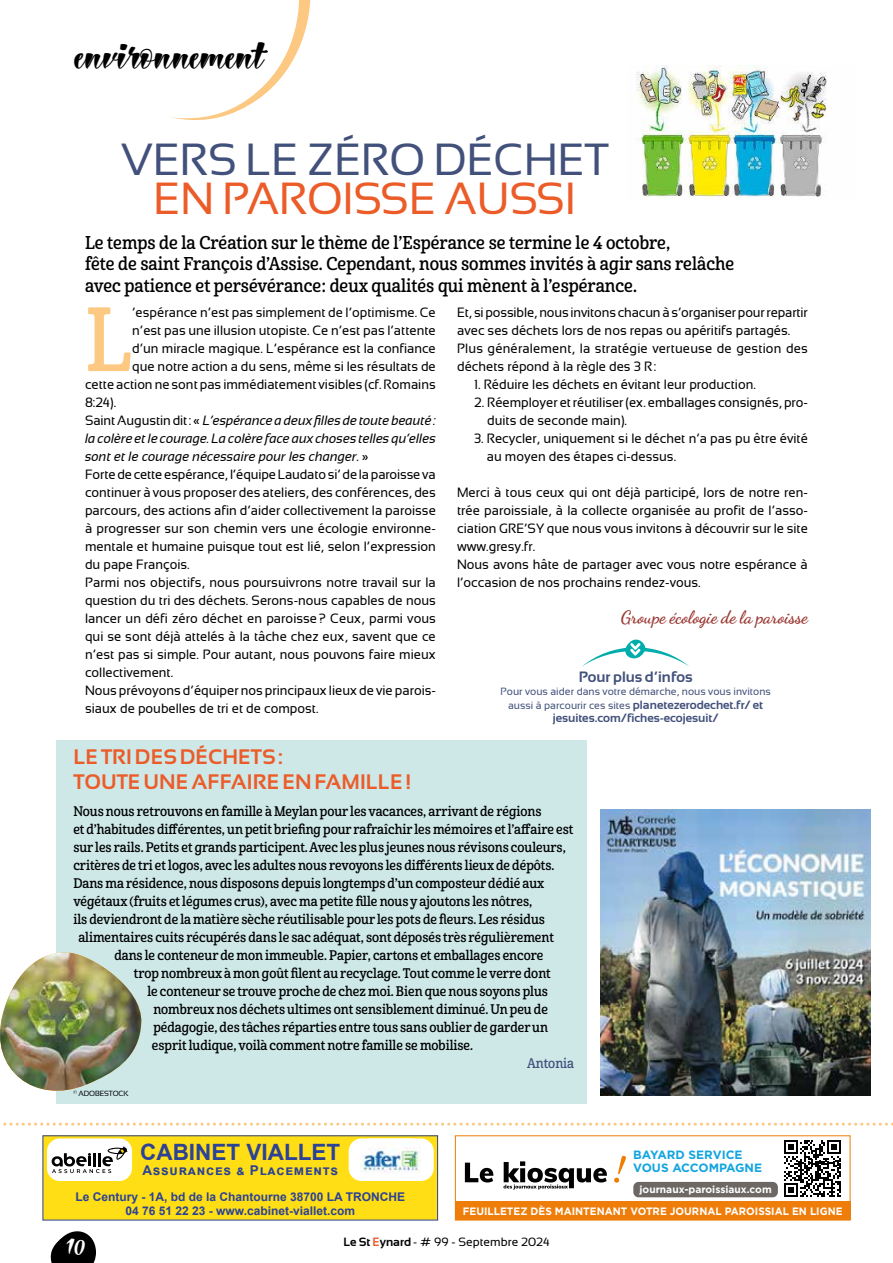
<style>
.page{position:relative;width:893px;height:1263px;background:#fff}
.page>*{position:absolute;margin:0;border:0;box-sizing:border-box;transform-origin:0 0}
.t1{font:88.35px "Cabrito Con Dem";color:#fcc882}
.t2{font:45px "Sansation";color:#42517b}
.t3{font:45px "Sansation";color:#eb5c29}
.t4{font:39px "Battalfree";color:#000}
.t5{font:700 22.5px "Arial";color:#2c4295}
.t6{font:22.5px "Battalfree";color:#fff}
.t7{font:700 21px/25.5px "Sansation";color:#eb5c29}
.t8{font:18px/21.6px "Cabrito Con Dem";color:#000}
.t9{font:18px "Dancing Script";color:#9b3933}
.t10{font:700 15px "Sansation";color:#42517b}
.t11{font:13.5px/18px "Sansation";color:#000}
.t12{font:13.5px "Cabrito Con Dem";color:#000}
.t13{font:italic 13.5px "Sansation";letter-spacing:-.005em;color:#000}
.t14{font:700 13.5px "Arial";letter-spacing:.06em;color:#2c4295}
.t15{font:13.5px "Cabrito Con Dem";color:#42517b}
.t16{font:700 12px/14.4px "Arial";color:#2c4295;text-align:center}
.t17{font:700 12px "Sansation";color:#42517b}
.t18{font:12px "Sansation";color:#000}
.t19{font:700 12px/12.9px "Gotham";color:#13a5df}
.t20{font:700 10.65px "Gotham";color:#fff;scale:.95 1}
.t21{font:10.5px/13.5px "Sansation";color:#42517b;text-align:center}
.t22{font:700 10.2px "Gotham";color:#fff}
.t23{font:7.5px "Sansation";letter-spacing:-.015em;color:#000}
.s1{font-style:normal}
.s2{font-weight:700;font-size:12px}
.s3{font-weight:700}
.s4{font-weight:700;color:#eb5c29}
</style>
<div class="page">
<svg style="left:50px;top:1231px;width:46px;height:32px"></svg>
<svg style="left:170px;top:0;width:141px;height:120px"></svg>
<div style="left:56px;top:740px;width:531px;height:363px;background:#cee8e8"></div>
<img style="left:636px;top:66px;width:191px;height:131px">
<img style="left:0;top:952px;width:142px;height:139px">
<svg style="left:582px;top:639px;width:107px;height:28px"></svg>
<img style="left:600px;top:810px;width:271px;height:286px">
<svg style="left:0;top:1123px;width:893px;height:3px"></svg>
<div style="left:43px;top:1136px;width:395px;height:84px;background:#ffde16"></div>
<div style="left:349px;top:1138px;width:85px;height:43px;background:#fff;border-radius:13px"></div>
<img style="left:361px;top:1138px;width:61px;height:35px">
<div style="left:47px;top:1138px;width:85px;height:43px;background:#fff;border-radius:13px"></div>
<svg style="left:52px;top:1146px;width:75px;height:27px"></svg>
<svg style="left:784px;top:1140px;width:57px;height:57px"></svg>
<div style="left:455px;top:1201px;width:395px;height:19px;background:#ef7d0a"></div>
<div style="left:633px;top:1182px;width:145px;height:15px;background:#6d6863;border-radius:5px"></div>
<svg style="left:465px;top:1163px;width:28px;height:19px"></svg>
<svg style="left:503px;top:1161px;width:104px;height:28px"></svg>
<svg style="left:614px;top:1155px;width:12px;height:28px"></svg>
<h3 class="t4" style="left:77px;top:26px;width:190px">environnement</h3>
<h2 class="t2" style="left:121px;top:135px;width:489px">VERS LE ZÉRO DÉCHET</h2>
<h2 class="t3" style="left:153px;top:174px;width:424px">EN PAROISSE AUSSI</h2>
<h3 class="t8" style="left:85px;top:232px;width:651px">Le temps de la Création sur le thème de l’Espérance se termine le 4 octobre,<br>fête de saint François d’Assise. Cependant, nous sommes invités à agir sans relâche avec patience et persévérance : deux qualités qui mènent à l’espérance.</h3>
<h1 class="t1" style="left:85px;top:286px;width:49px">L</h1>
<p class="t11" style="left:132px;top:303px;width:305px">’espérance n’est pas simplement de l’optimisme. Ce</p>
<p class="t11" style="left:132px;top:321px;width:305px">n’est pas une illusion utopiste. Ce n’est pas l’attente</p>
<p class="t11" style="left:132px;top:339px;width:305px">d’un miracle magique. L’espérance est la confiance</p>
<p class="t11" style="left:132px;top:357px;width:305px">que notre action a du sens, même si les résultats de</p>
<p class="t11" style="left:85px;top:375px;width:352px">cette action ne sont pas immédiatement visibles (cf. Romains</p>
<p class="t11" style="left:85px;top:393px;width:33px">8:24).</p>
<p class="t13" style="left:85px;top:413px;width:352px"><span class="s1">Saint Augustin dit: «</span> L’espérance a deux filles de toute beauté:</p>
<p class="t13" style="left:85px;top:431px;width:352px">la colère et le courage. La colère face aux choses telles qu’elles</p>
<p class="t13" style="left:85px;top:449px;width:285px">sont et le courage nécessaire pour les changer<span class="s1">. »</span></p>
<p class="t11" style="left:85px;top:465px;width:352px">Forte de cette espérance, l’équipe Laudato si’ de la paroisse va</p>
<p class="t11" style="left:85px;top:483px;width:352px">continuer à vous proposer des ateliers, des conférences, des</p>
<p class="t11" style="left:85px;top:501px;width:352px">parcours, des actions afin d’aider collectivement la paroisse</p>
<p class="t11" style="left:85px;top:519px;width:352px">à progresser sur son chemin vers une écologie environne-</p>
<p class="t11" style="left:85px;top:537px;width:352px">mentale et humaine puisque tout est lié, selon l’expression</p>
<p class="t11" style="left:85px;top:555px;width:106px">du pape François.</p>
<p class="t11" style="left:85px;top:573px;width:352px">Parmi nos objectifs, nous poursuivrons notre travail sur la</p>
<p class="t11" style="left:85px;top:591px;width:352px">question du tri des déchets. Serons-nous capables de nous</p>
<p class="t11" style="left:85px;top:609px;width:352px">lancer un défi zéro déchet en paroisse? Ceux, parmi vous</p>
<p class="t11" style="left:85px;top:627px;width:352px">qui se sont déjà attelés à la tâche chez eux, savent que ce</p>
<p class="t11" style="left:85px;top:645px;width:352px">n’est pas si simple. Pour autant, nous pouvons faire mieux</p>
<p class="t11" style="left:85px;top:663px;width:90px">collectivement.</p>
<p class="t11" style="left:85px;top:681px;width:352px">Nous prévoyons d’équiper nos principaux lieux de vie parois-</p>
<p class="t11" style="left:85px;top:699px;width:235px">siaux de poubelles de tri et de compost.</p>
<p class="t11" style="left:457px;top:303px;width:352px">Et, si possible, nous invitons chacun à s’organiser pour repartir avec ses déchets lors de nos repas ou apéritifs partagés.<br>Plus généralement, la stratégie vertueuse de gestion des déchets répond à la règle des 3 R:</p>
<p class="t11" style="left:474px;top:375px;width:283px">1. Réduire les déchets en évitant leur production.</p>
<p class="t11" style="left:487px;top:393px;width:322px;text-indent:-13px">2. Réemployer et réutiliser (ex. emballages consignés, pro&shy;duits de seconde main).</p>
<p class="t11" style="left:487px;top:429px;width:323px;text-indent:-13px">3. Recycler, uniquement si le déchet n’a pas pu être évité au moyen des étapes ci-dessus.</p>
<p class="t11" style="left:457px;top:483px;width:352px">Merci à tous ceux qui ont déjà participé, lors de notre ren&shy;trée paroissiale, à la collecte organisée au profit de l’asso&shy;ciation GRE’SY que nous vous invitons à découvrir sur le site www.gresy.fr.<br>Nous avons hâte de partager avec vous notre espérance à l’occasion de nos prochains rendez-vous.</p>
<h3 class="t9" style="left:621px;top:603px;width:188px">Groupe écologie de la paroisse</h3>
<p class="t10" style="left:579px;top:668px;width:115px">Pour plus d’infos</p>
<p class="t21" style="left:500px;top:685px;width:272px">Pour vous aider dans votre démarche, nous vous invitons aussi à parcourir ces sites <span class="s2">planetezerodechet.fr/ et</span></p>
<p class="t17" style="left:553px;top:712px;width:167px">jesuites.com/fiches-ecojesuit/</p>
<h3 class="t7" style="left:73px;top:744px;width:339px">LE TRI DES DÉCHETS:<br>TOUTE UNE AFFAIRE EN FAMILLE!</h3>
<p class="t12" style="left:73px;top:803px;width:470px">Nous nous retrouvons en famille à Meylan pour les vacances, arrivant de régions</p>
<p class="t12" style="left:73px;top:821px;width:501px">et d’habitudes différentes, un petit briefing pour rafraîchir les mémoires et l’affaire est</p>
<p class="t12" style="left:73px;top:839px;width:494px">sur les rails. Petits et grands participent. Avec les plus jeunes nous révisons couleurs,</p>
<p class="t12" style="left:73px;top:857px;width:483px">critères de tri et logos, avec les adultes nous revoyons les différents lieux de dépôts.</p>
<p class="t12" style="left:73px;top:875px;width:472px">Dans ma résidence, nous disposons depuis longtemps d’un composteur dédié aux</p>
<p class="t12" style="left:73px;top:893px;width:460px">végétaux (fruits et légumes crus), avec ma petite fille nous y ajoutons les nôtres,</p>
<p class="t12" style="left:73px;top:911px;width:473px">ils deviendront de la matière sèche réutilisable pour les pots de fleurs. Les résidus</p>
<p class="t12" style="left:78px;top:929px;width:477px">alimentaires cuits récupérés dans le sac adéquat, sont déposés très régulièrement</p>
<p class="t12" style="left:114px;top:947px;width:431px">dans le conteneur de mon immeuble. Papier, cartons et emballages encore</p>
<p class="t12" style="left:134px;top:965px;width:418px">trop nombreux à mon goût filent au recyclage. Tout comme le verre dont</p>
<p class="t12" style="left:147px;top:983px;width:402px">le conteneur se trouve proche de chez moi. Bien que nous soyons plus</p>
<p class="t12" style="left:153px;top:1001px;width:396px">nombreux nos déchets ultimes ont sensiblement diminué. Un peu de</p>
<p class="t12" style="left:153px;top:1019px;width:396px">pédagogie, des tâches réparties entre tous sans oublier de garder un</p>
<p class="t12" style="left:152px;top:1037px;width:323px">esprit ludique, voilà comment notre famille se mobilise.</p>
<p class="t15" style="left:527px;top:1055px;width:49px">Antonia</p>
<p class="t23" style="left:73px;top:1089px;width:57px">© ADOBESTOCK</p>
<h3 class="t5" style="left:140px;top:1136px;width:202px">CABINET VIALLET</h3>
<p class="t14" style="left:142px;top:1160px;width:197px">Assurances &amp; Placements</p>
<p class="t16" style="left:75px;top:1190px;width:331px">Le Century - 1A, bd de la Chantourne 38700 LA TRONCHE<br>04 76 51 22 23 - www.cabinet-viallet.com</p>
<p class="t19" style="left:633px;top:1148px;width:130px">BAYARD SERVICE<br>VOUS ACCOMPAGNE</p>
<p class="t20" style="left:463px;top:1204px;width:401px">FEUILLETEZ DÈS MAINTENANT VOTRE JOURNAL PAROISSIAL EN LIGNE</p>
<p class="t22" style="left:639px;top:1182px;width:134px">journaux-paroissiaux.com</p>
<h3 class="t6" style="left:67px;top:1228px;width:21px">10</h3>
<p class="t18" style="left:343px;top:1235px;width:208px"><span class="s3">Le St</span> <span class="s4">E</span><span class="s3">ynard</span> - # 99 - Septembre 2024</p>
</div>
